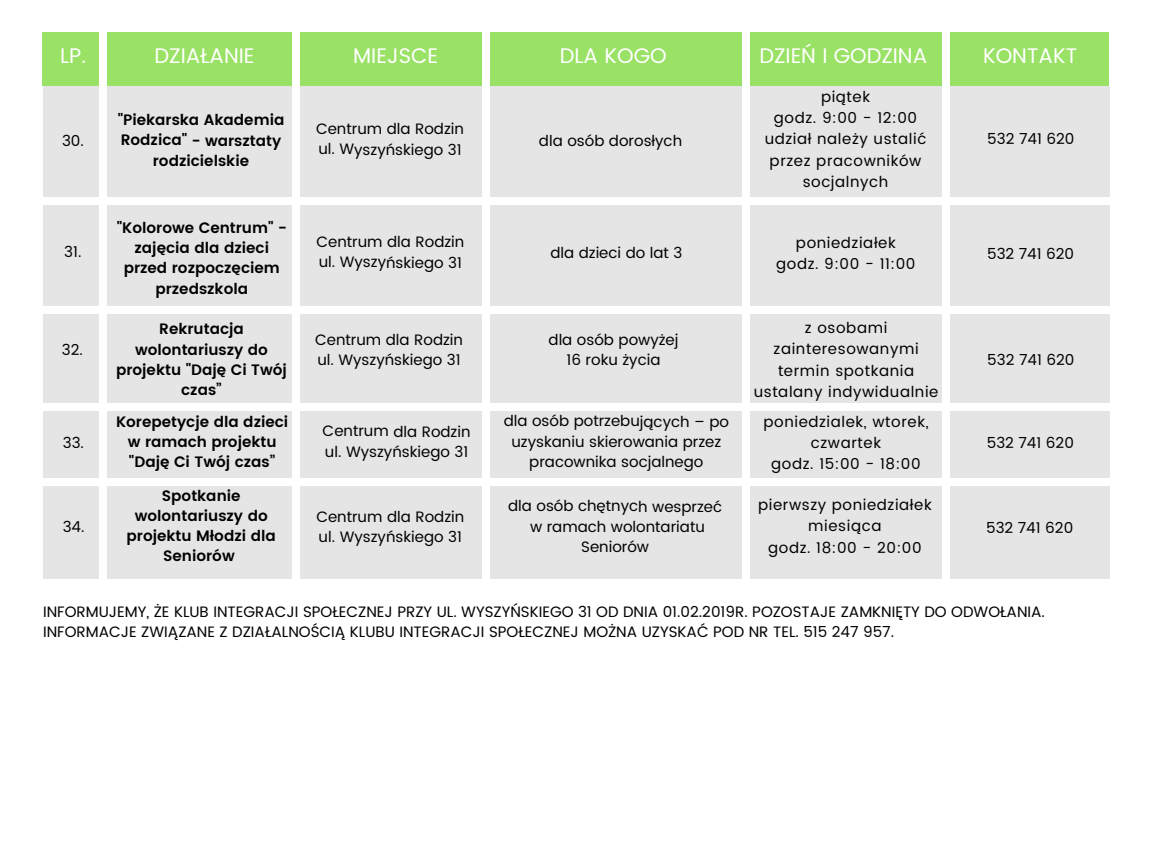
<style>
.page{position:relative;width:1152px;height:864px;background:#fff}
.page>*{position:absolute;margin:0;border:0;box-sizing:border-box;transform-origin:0 0}
.t1{font:21.15px "Poppins";color:#fff}
.t2{font:15.15px/20.2px "Poppins";color:#000}
.t3{font:600 15.15px/20.2px "Poppins";color:#000;text-align:center}
.t4{font:15.15px/21.3px "Poppins";letter-spacing:.04em;color:#000;text-align:center}
</style>
<div class="page">
<div style="left:1042px;top:32px;width:66px;height:53px;background:#99e265"></div>
<div style="left:108px;top:32px;width:934px;height:53px;background:#99e265"></div>
<div style="left:42px;top:32px;width:66px;height:53px;background:#99e265"></div>
<div style="left:1046px;top:86px;width:64px;height:493px;background:#e5e5e5"></div>
<div style="left:109px;top:86px;width:937px;height:493px;background:#e5e5e5"></div>
<div style="left:43px;top:86px;width:66px;height:493px;background:#e5e5e5"></div>
<div style="left:36px;top:198px;width:1116px;height:7px;background:#fff"></div>
<div style="left:33px;top:306px;width:1119px;height:7px;background:#fff"></div>
<div style="left:42px;top:403px;width:1110px;height:8px;background:#fff"></div>
<div style="left:37px;top:478px;width:1115px;height:8px;background:#fff"></div>
<div style="left:99px;top:27px;width:8px;height:792px;background:#fff"></div>
<div style="left:292px;top:26px;width:7px;height:801px;background:#fff"></div>
<div style="left:482px;top:23px;width:8px;height:789px;background:#fff"></div>
<div style="left:742px;top:0;width:8px;height:819px;background:#fff"></div>
<div style="left:943px;top:23px;width:7px;height:804px;background:#fff"></div>
<h1 class="t1" style="left:60px;top:43px;width:28px">LP.</h1>
<h1 class="t1" style="left:155px;top:43px;width:101px">DZIAŁANIE</h1>
<h1 class="t1" style="left:353px;top:44px;width:86px">MIEJSCE</h1>
<h1 class="t1" style="left:560px;top:44px;width:108px">DLA KOGO</h1>
<h1 class="t1" style="left:759px;top:44px;width:169px">DZIEŃ I GODZINA</h1>
<h1 class="t1" style="left:983px;top:43px;width:96px">KONTAKT</h1>
<p class="t2" style="left:62px;top:130px;width:23px">30.</p>
<p class="t3" style="left:118px;top:110px;width:168px">"Piekarska Akademia<br>Rodzica" - warsztaty rodzicielskie</p>
<p class="t2" style="left:316px;top:119px;width:149px">Centrum dla Rodzin ul. Wyszyńskiego 31</p>
<p class="t2" style="left:539px;top:130px;width:145px">dla osób dorosłych</p>
<p class="t4" style="left:765px;top:86px;width:163px">piątek<br>godz. 9:00 - 12:00 udział należy ustalić przez pracowników socjalnych</p>
<p class="t2" style="left:987px;top:129px;width:89px">532 741 620</p>
<p class="t2" style="left:64px;top:242px;width:19px">31.</p>
<p class="t3" style="left:117px;top:218px;width:172px">"Kolorowe Centrum" - zajęcia dla dzieci przed rozpoczęciem przedszkola</p>
<p class="t2" style="left:316px;top:232px;width:149px">Centrum dla Rodzin ul. Wyszyńskiego 31</p>
<p class="t4" style="left:776px;top:232px;width:141px">poniedziałek godz. 9:00 - 11:00</p>
<p class="t2" style="left:550px;top:242px;width:134px">dla dzieci do lat 3</p>
<p class="t2" style="left:987px;top:244px;width:89px">532 741 620</p>
<p class="t2" style="left:62px;top:340px;width:23px">32.</p>
<p class="t2" style="left:63px;top:432px;width:23px">33.</p>
<p class="t2" style="left:63px;top:516px;width:23px">34.</p>
<p class="t3" style="left:116px;top:319px;width:172px">Rekrutacja wolontariuszy do projektu "Daję Ci Twój czas”</p>
<p class="t3" style="left:116px;top:411px;width:174px">Korepetycje dla dzieci w ramach projektu "Daję Ci Twój czas”</p>
<p class="t3" style="left:127px;top:485px;width:151px">Spotkanie wolontariuszy do projektu Młodzi dla<br>Seniorów</p>
<p class="t2" style="left:315px;top:330px;width:149px">Centrum dla Rodzin ul. Wyszyńskiego 31</p>
<p class="t2" style="left:323px;top:421px;width:149px">Centrum dla Rodzin ul. Wyszyńskiego 31</p>
<p class="t2" style="left:316px;top:506px;width:149px">Centrum dla Rodzin ul. Wyszyńskiego 31</p>
<p class="t2" style="left:549px;top:329px;width:131px;text-align:center">dla osób powyżej<br>16 roku życia</p>
<p class="t2" style="left:504px;top:411px;width:227px;text-align:center">dla osób potrzebujących – po uzyskaniu skierowania przez pracownika socjalnego</p>
<p class="t2" style="left:508px;top:496px;width:216px;text-align:center">dla osób chętnych wesprzeć w ramach wolontariatu<br>Seniorów</p>
<p class="t4" style="left:754px;top:317px;width:186px">z osobami zainteresowanymi termin spotkania ustalany indywidualnie</p>
<p class="t4" style="left:764px;top:411px;width:167px">poniedzialek, wtorek, czwartek<br>godz. 15:00 - 18:00</p>
<p class="t4" style="left:758px;top:494px;width:175px">pierwszy poniedziałek miesiąca<br>godz. 18:00 - 20:00</p>
<p class="t2" style="left:987px;top:350px;width:89px">532 741 620</p>
<p class="t2" style="left:987px;top:433px;width:89px">532 741 620</p>
<p class="t2" style="left:986px;top:517px;width:89px">532 741 620</p>
<p class="t2" style="left:43px;top:602px;width:1003px">INFORMUJEMY, ŻE KLUB INTEGRACJI SPOŁECZNEJ PRZY UL. WYSZYŃSKIEGO 31 OD DNIA 01.02.2019R. POZOSTAJE ZAMKNIĘTY DO ODWOŁANIA.<br>INFORMACJE ZWIĄZANE Z DZIAŁALNOŚCIĄ KLUBU INTEGRACJI SPOŁECZNEJ MOŻNA UZYSKAĆ POD NR TEL. 515 247 957.</p>
</div>
